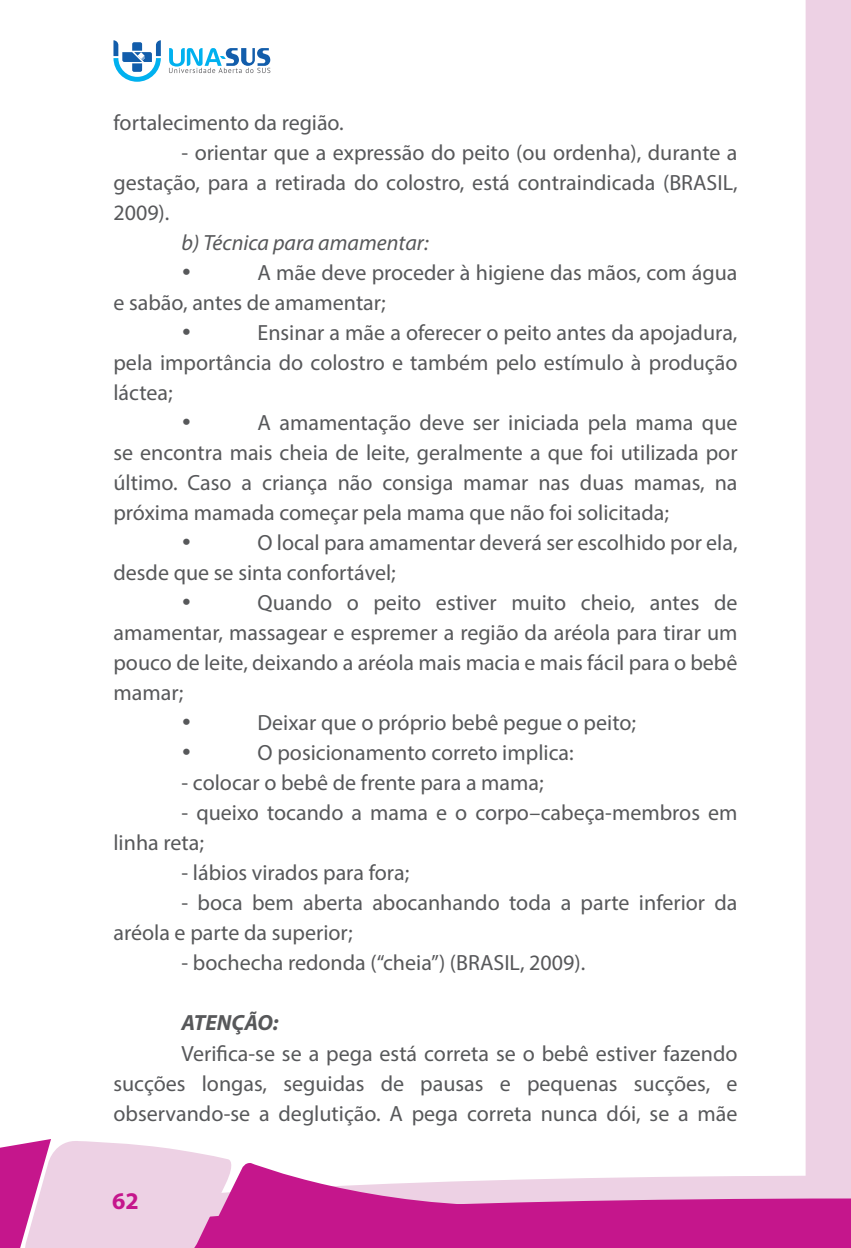
<style>
.page{position:relative;width:851px;height:1248px;background:#fff}
.page>*{position:absolute;margin:0;border:0;box-sizing:border-box;transform-origin:0 0}
.t1{font:700 24px "Myriad Pro";color:#c5168c}
.t2{font:22px/30px "Myriad Pro";color:#57585a;text-align:justify}
.t3{font:italic 22px "Myriad Pro";color:#57585a}
.t4{font:italic 700 22px "Myriad Pro";color:#57585a}
.t5{font:22px "Symbol";color:#57585a}
</style>
<div class="page">
<div style="left:805px;top:0;width:45px;height:1138px;background:#edd1e4"></div>
<svg style="left:0;top:1138px;width:850px;height:109px"></svg>
<svg style="left:113px;top:40px;width:48px;height:42px"></svg>
<svg style="left:169px;top:48px;width:101px;height:25px"></svg>
<p class="t2" style="left:113px;top:109px;width:232px">fortalecimento da região.</p>
<p class="t2" style="left:113px;top:139px;width:625px;text-indent:68px">- orientar que a expressão do peito (ou ordenha), durante a gestação, para a retirada do colostro, está contraindicada (BRASIL, 2009).</p>
<p class="t3" style="left:181px;top:234px;width:249px">b) Técnica para amamentar:</p>
<p class="t5" style="left:181px;top:264px;width:12px">•</p>
<p class="t2" style="left:113px;top:259px;width:625px;text-indent:144px">A mãe deve proceder à higiene das mãos, com água e sabão, antes de amamentar;</p>
<p class="t5" style="left:181px;top:324px;width:12px">•</p>
<p class="t2" style="left:113px;top:319px;width:625px;text-indent:144px">Ensinar a mãe a oferecer o peito antes da apojadura, pela importância do colostro e também pelo estímulo à produção láctea;</p>
<p class="t5" style="left:181px;top:414px;width:12px">•</p>
<p class="t2" style="left:113px;top:409px;width:625px;text-indent:144px">A amamentação deve ser iniciada pela mama que se encontra mais cheia de leite, geralmente a que foi utilizada por último. Caso a criança não consiga mamar nas duas mamas, na próxima mamada começar pela mama que não foi solicitada;</p>
<p class="t5" style="left:181px;top:534px;width:12px">•</p>
<p class="t2" style="left:113px;top:529px;width:625px;text-indent:144px">O local para amamentar deverá ser escolhido por ela, desde que se sinta confortável;</p>
<p class="t5" style="left:181px;top:594px;width:12px">•</p>
<p class="t2" style="left:113px;top:589px;width:625px;text-indent:144px">Quando o peito estiver muito cheio, antes de amamentar, massagear e espremer a região da aréola para tirar um pouco de leite, deixando a aréola mais macia e mais fácil para o bebê mamar;</p>
<p class="t5" style="left:181px;top:714px;width:12px">•</p>
<p class="t2" style="left:257px;top:709px;width:380px">Deixar que o próprio bebê pegue o peito;</p>
<p class="t5" style="left:181px;top:744px;width:12px">•</p>
<p class="t2" style="left:257px;top:739px;width:317px">O posicionamento correto implica:</p>
<p class="t2" style="left:181px;top:769px;width:363px">- colocar o bebê de frente para a mama;</p>
<p class="t2" style="left:113px;top:799px;width:625px;text-indent:68px">- queixo tocando a mama e o corpo–cabeça-membros em linha reta;</p>
<p class="t2" style="left:181px;top:859px;width:229px">- lábios virados para fora;</p>
<p class="t2" style="left:113px;top:889px;width:625px;text-indent:68px">- boca bem aberta abocanhando toda a parte inferior da aréola e parte da superior;</p>
<p class="t2" style="left:181px;top:949px;width:405px">- bochecha redonda (“cheia”) (BRASIL, 2009).</p>
<p class="t4" style="left:181px;top:1014px;width:98px">ATENÇÃO:</p>
<p class="t2" style="left:113px;top:1039px;width:625px;text-indent:68px">Verifica-se se a pega está correta se o bebê estiver fazendo sucções longas, seguidas de pausas e pequenas sucções, e observando-se a deglutição. A pega correta nunca dói, se a mãe</p>
<p class="t1" style="left:112px;top:1191px;width:28px">62</p>
</div>
